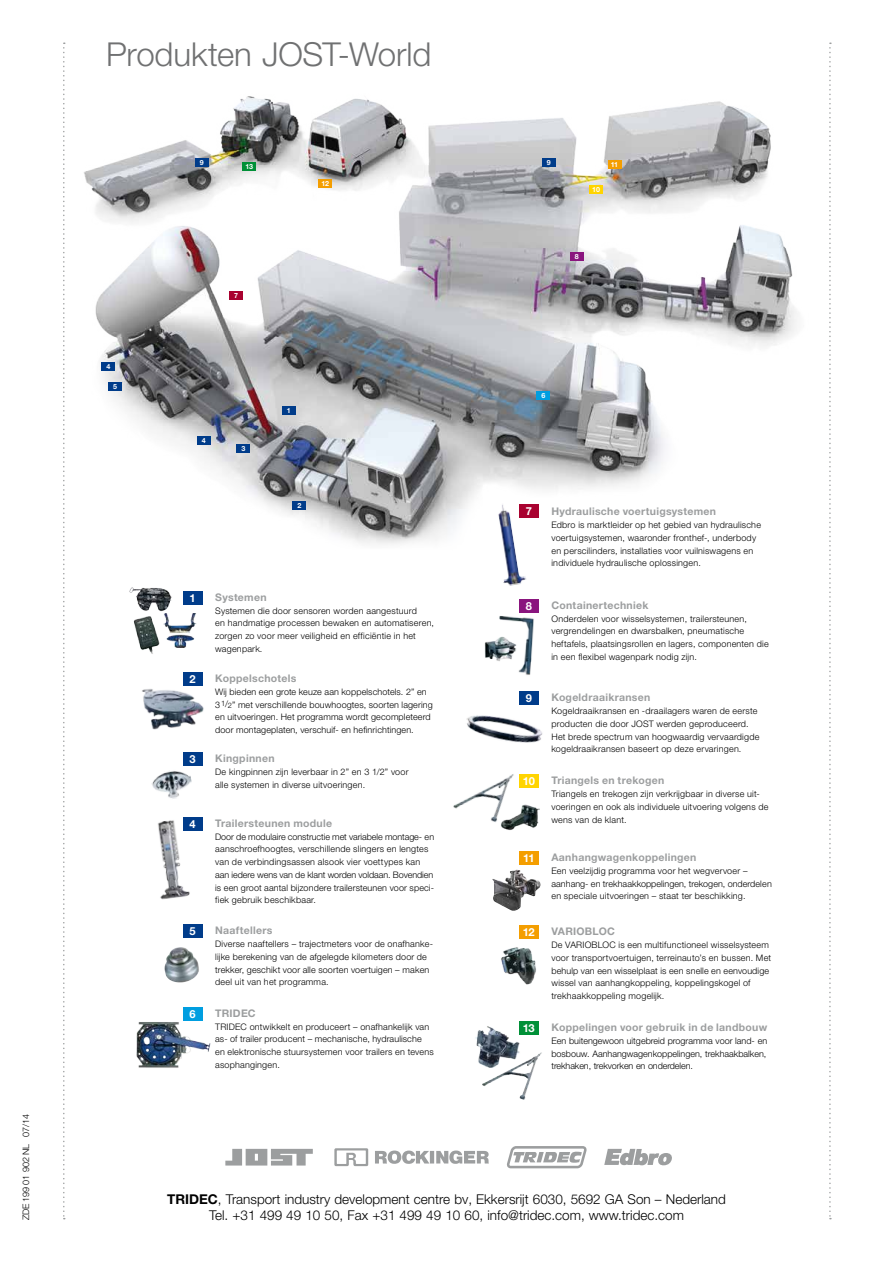
<style>
.page{position:relative;width:893px;height:1263px;background:#fff}
.page>*{position:absolute;margin:0;border:0;box-sizing:border-box;transform-origin:0 0}
.t1{font:300 33px "Helvetica Neue LT Pro";letter-spacing:-.005em;color:#707172}
.t2{font:300 13.5px "Helvetica Neue LT Pro";color:#000}
.t3{font:700 11.1px "Helvetica Neue LT Pro";letter-spacing:-.04em;color:#fff}
.t4{font:700 10.5px "Helvetica Neue LT Pro";letter-spacing:.025em;color:#9c9e9f}
.t5{font:300 9px/12.8px "Helvetica Neue LT Pro";letter-spacing:.02em;color:#000}
.t6{font:300 9px "Helvetica Neue LT";letter-spacing:-.01em;color:#000}
.t7{font:700 7.05px "Helvetica Neue LT Pro";letter-spacing:-.03em;color:#fff}
.s1{font-size:7.5px}
.s2{font-weight:700}
</style>
<div class="page">
<svg style="left:63px;top:43px;width:2px;height:1176px"></svg>
<svg style="left:829px;top:43px;width:2px;height:1176px"></svg>
<img style="left:84px;top:96px;width:713px;height:448px">
<div style="left:537px;top:391px;width:13px;height:8px;background:#009ee0"></div>
<div style="left:243px;top:162px;width:13px;height:9px;background:#009037"></div>
<div style="left:319px;top:179px;width:13px;height:9px;background:#f49e00"></div>
<div style="left:109px;top:382px;width:13px;height:9px;background:#003c8a"></div>
<div style="left:570px;top:252px;width:14px;height:9px;background:#8a157e"></div>
<div style="left:282px;top:406px;width:14px;height:9px;background:#003c8a"></div>
<div style="left:237px;top:444px;width:13px;height:9px;background:#003c8a"></div>
<div style="left:293px;top:501px;width:13px;height:9px;background:#003c8a"></div>
<div style="left:542px;top:158px;width:13px;height:9px;background:#003c8a"></div>
<div style="left:608px;top:160px;width:13px;height:9px;background:#f49e00"></div>
<div style="left:589px;top:185px;width:14px;height:9px;background:#ffd400"></div>
<div style="left:195px;top:158px;width:14px;height:9px;background:#003c8a"></div>
<div style="left:197px;top:436px;width:14px;height:9px;background:#003c8a"></div>
<div style="left:102px;top:362px;width:13px;height:9px;background:#003c8a"></div>
<div style="left:229px;top:291px;width:14px;height:9px;background:#a90230"></div>
<img style="left:158px;top:820px;width:35px;height:80px">
<div style="left:183px;top:817px;width:19px;height:13px;background:#003c8a"></div>
<img style="left:152px;top:771px;width:40px;height:28px">
<div style="left:183px;top:752px;width:19px;height:14px;background:#003c8a"></div>
<img style="left:142px;top:683px;width:62px;height:47px">
<div style="left:183px;top:672px;width:19px;height:13px;background:#003c8a"></div>
<div style="left:183px;top:925px;width:19px;height:13px;background:#003c8a"></div>
<img style="left:129px;top:587px;width:43px;height:67px">
<img style="left:160px;top:613px;width:37px;height:34px">
<div style="left:183px;top:591px;width:19px;height:13px;background:#003c8a"></div>
<img style="left:136px;top:1019px;width:75px;height:49px">
<div style="left:183px;top:1007px;width:19px;height:14px;background:#009ee0"></div>
<img style="left:501px;top:947px;width:35px;height:38px">
<div style="left:519px;top:925px;width:20px;height:14px;background:#f49e00"></div>
<img style="left:492px;top:870px;width:49px;height:41px">
<div style="left:519px;top:851px;width:20px;height:13px;background:#f49e00"></div>
<img style="left:453px;top:774px;width:61px;height:48px">
<img style="left:500px;top:804px;width:40px;height:26px">
<div style="left:519px;top:774px;width:20px;height:14px;background:#ffd400"></div>
<img style="left:475px;top:1026px;width:45px;height:39px">
<img style="left:482px;top:1052px;width:60px;height:48px">
<div style="left:519px;top:1021px;width:20px;height:14px;background:#009037"></div>
<img style="left:499px;top:616px;width:35px;height:59px">
<img style="left:484px;top:634px;width:33px;height:28px">
<div style="left:519px;top:599px;width:20px;height:14px;background:#8a157e"></div>
<img style="left:466px;top:715px;width:77px;height:28px">
<div style="left:519px;top:691px;width:20px;height:14px;background:#003c8a"></div>
<div style="left:519px;top:505px;width:20px;height:13px;background:#a90230"></div>
<img style="left:491px;top:502px;width:36px;height:84px">
<svg style="left:225px;top:1149px;width:88px;height:16px"></svg>
<svg style="left:604px;top:1149px;width:68px;height:16px"></svg>
<svg style="left:334px;top:1148px;width:155px;height:18px"></svg>
<svg style="left:507px;top:1146px;width:80px;height:22px"></svg>
<p class="t6" style="left:20px;top:1220px;width:108px;rotate:-90deg">ZDE 199 01 902 NL 07/14</p>
<h1 class="t1" style="left:106px;top:34px;width:326px">Produkten JOST-World</h1>
<p class="t7" style="left:106px;top:362px;width:5px">4</p>
<p class="t7" style="left:113px;top:382px;width:5px">5</p>
<p class="t7" style="left:200px;top:158px;width:5px">9</p>
<p class="t7" style="left:245px;top:162px;width:9px">13</p>
<p class="t7" style="left:234px;top:291px;width:5px">7</p>
<p class="t7" style="left:322px;top:179px;width:9px">12</p>
<p class="t7" style="left:202px;top:436px;width:5px">4</p>
<p class="t7" style="left:241px;top:444px;width:5px">3</p>
<p class="t7" style="left:287px;top:406px;width:5px">1</p>
<p class="t7" style="left:297px;top:501px;width:5px">2</p>
<p class="t3" style="left:189px;top:591px;width:8px">1</p>
<p class="t4" style="left:215px;top:590px;width:53px">Systemen</p>
<p class="t5" style="left:215px;top:604px;width:220px">Systemen die door sensoren worden aangestuurd<br>en handmatige processen bewaken en automatiseren, zorgen zo voor meer veiligheid en efficiëntie in het wagenpark.</p>
<p class="t3" style="left:189px;top:672px;width:8px">2</p>
<p class="t4" style="left:215px;top:672px;width:83px">Koppelschotels</p>
<p class="t5" style="left:215px;top:685px;width:219px">Wij bieden een grote keuze aan koppelschotels. 2” en 3<sup>1</sup>/<span class="s1">2</span>” met verschillende bouwhoogtes, soorten lagering en uitvoeringen. Het programma wordt gecompleteerd door montageplaten, verschuif- en hefinrichtingen.</p>
<p class="t3" style="left:189px;top:752px;width:8px">3</p>
<p class="t4" style="left:215px;top:752px;width:61px">Kingpinnen</p>
<p class="t5" style="left:215px;top:765px;width:195px">De kingpinnen zijn leverbaar in 2” en 3 1/2” voor alle systemen in diverse uitvoeringen.</p>
<p class="t3" style="left:189px;top:817px;width:8px">4</p>
<p class="t4" style="left:215px;top:816px;width:118px">Trailersteunen module</p>
<p class="t5" style="left:215px;top:830px;width:221px">Door de modulaire constructie met variabele montage- en aanschroefhoogtes, verschillende slingers en lengtes van de verbindingsassen alsook vier voettypes kan aan iedere wens van de klant worden voldaan. Bovendien is een groot aantal bijzondere trailersteunen voor speci&shy;fiek gebruik beschikbaar.</p>
<p class="t3" style="left:189px;top:924px;width:8px">5</p>
<p class="t4" style="left:215px;top:924px;width:59px">Naaftellers</p>
<p class="t5" style="left:215px;top:937px;width:219px">Diverse naaftellers – trajectmeters voor de onafhanke&shy;lijke berekening van de afgelegde kilometers door de trekker, geschikt voor alle soorten voertuigen – maken deel uit van het programma.</p>
<p class="t3" style="left:189px;top:1007px;width:8px">6</p>
<p class="t4" style="left:215px;top:1006px;width:42px">TRIDEC</p>
<p class="t5" style="left:215px;top:1020px;width:220px">TRIDEC ontwikkelt en produceert – onafhankelijk van as- of trailer producent – mechanische, hydraulische<br>en elektronische stuursystemen voor trailers en tevens asophangingen.</p>
<p class="t7" style="left:547px;top:158px;width:5px">9</p>
<p class="t7" style="left:611px;top:160px;width:9px">11</p>
<p class="t7" style="left:592px;top:185px;width:9px">10</p>
<p class="t7" style="left:575px;top:252px;width:5px">8</p>
<p class="t7" style="left:541px;top:391px;width:5px">6</p>
<p class="t3" style="left:526px;top:504px;width:8px">7</p>
<p class="t4" style="left:551px;top:505px;width:166px">Hydraulische voertuigsystemen</p>
<p class="t5" style="left:551px;top:518px;width:211px">Edbro is marktleider op het gebied van hydraulische voertuigsystemen, waaronder fronthef-, underbody en perscilinders, installaties voor vuilniswagens en individuele hydraulische oplossingen.</p>
<p class="t3" style="left:526px;top:599px;width:8px">8</p>
<p class="t4" style="left:551px;top:599px;width:98px">Containertechniek</p>
<p class="t5" style="left:551px;top:612px;width:219px">Onderdelen voor wisselsystemen, trailersteunen, vergrendelingen en dwarsbalken, pneumatische heftafels, plaatsingsrollen en lagers, componenten die in een flexibel wagenpark nodig zijn.</p>
<p class="t3" style="left:526px;top:691px;width:8px">9</p>
<p class="t4" style="left:551px;top:691px;width:100px">Kogeldraaikransen</p>
<p class="t5" style="left:551px;top:704px;width:209px">Kogeldraaikransen en -draailagers waren de eerste producten die door JOST werden geproduceerd.<br>Het brede spectrum van hoogwaardig vervaardigde kogeldraaikransen baseert op deze ervaringen.</p>
<p class="t3" style="left:523px;top:774px;width:13px">10</p>
<p class="t4" style="left:551px;top:774px;width:114px">Triangels en trekogen</p>
<p class="t5" style="left:551px;top:787px;width:219px">Triangels en trekogen zijn verkrijgbaar in diverse uit&shy;voeringen en ook als individuele uitvoering volgens de wens van de klant.</p>
<p class="t3" style="left:523px;top:851px;width:13px">11</p>
<p class="t4" style="left:551px;top:851px;width:147px">Aanhangwagenkoppelingen</p>
<p class="t5" style="left:551px;top:864px;width:222px">Een veelzijdig programma voor het wegvervoer – aanhang- en trekhaakkoppelingen, trekogen, onderdelen en speciale uitvoeringen – staat ter beschikking.</p>
<p class="t3" style="left:523px;top:925px;width:13px">12</p>
<p class="t4" style="left:551px;top:925px;width:65px">VARIOBLOC</p>
<p class="t5" style="left:551px;top:938px;width:221px">De VARIOBLOC is een multifunctioneel wisselsysteem voor transportvoertuigen, terreinauto’s en bussen. Met behulp van een wisselplaat is een snelle en eenvoudige wissel van aanhangkoppeling, koppelingskogel of trekhaakkoppeling mogelijk.</p>
<p class="t3" style="left:523px;top:1021px;width:13px">13</p>
<p class="t4" style="left:551px;top:1021px;width:217px">Koppelingen voor gebruik in de landbouw</p>
<p class="t5" style="left:551px;top:1034px;width:217px;text-align:justify">Een buitengewoon uitgebreid programma voor land- en bosbouw. Aanhangwagenkoppelingen, trekhaakbalken, trekhaken, trekvorken en onderdelen.</p>
<h2 class="t2" style="left:167px;top:1191px;width:560px"><span class="s2">TRIDEC</span>, Transport industry development centre bv, Ekkersrijt 6030, 5692 GA Son – Nederland</h2>
<h2 class="t2" style="left:209px;top:1207px;width:476px">Tel. +31 499 49 10 50, Fax +31 499 49 10 60, info@tridec.com, www.tridec.com</h2>
</div>
